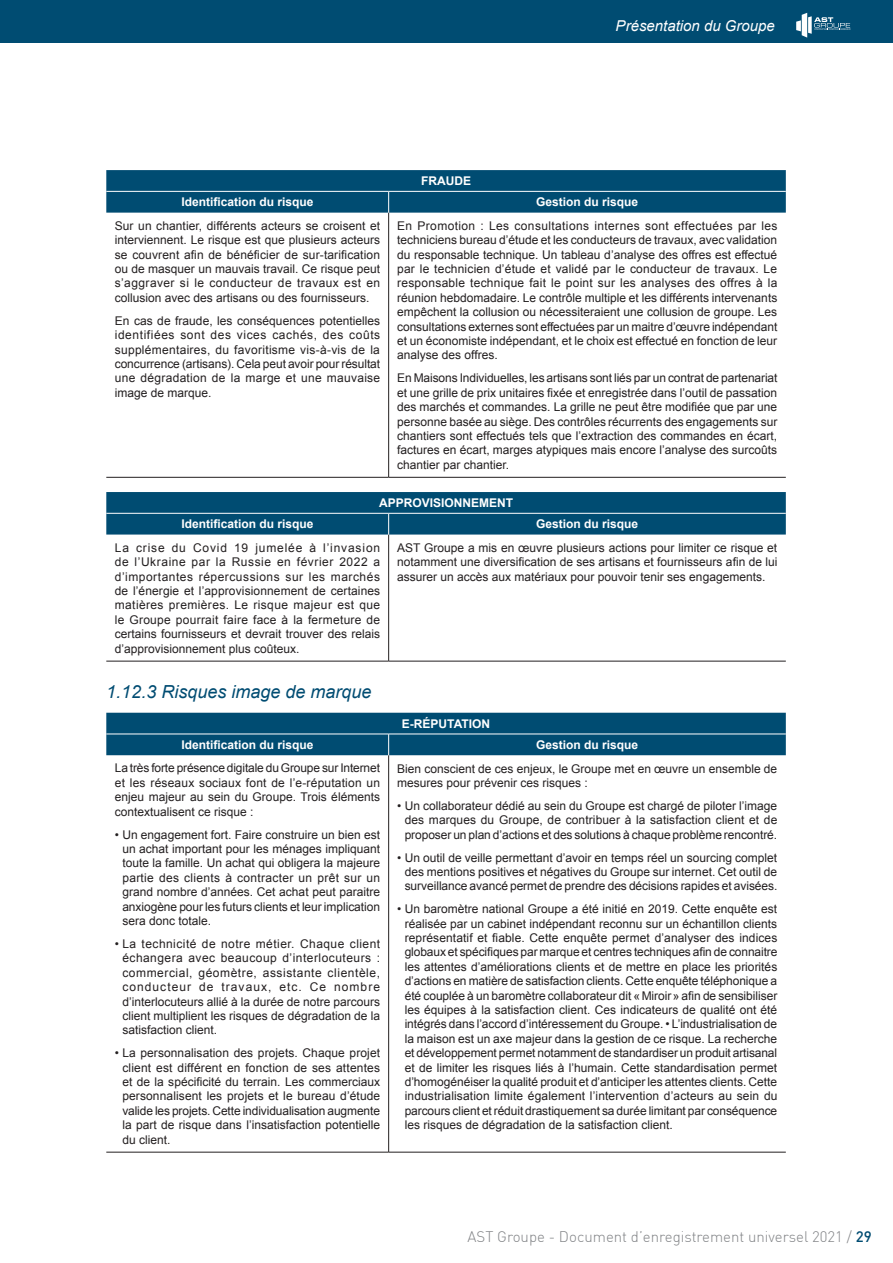
<style>
.page{position:relative;width:893px;height:1263px;background:#fff}
.page>*{position:absolute;margin:0;border:0;box-sizing:border-box;transform-origin:0 0}
.t1{font:italic 18px "Arial";color:#004c72}
.t2{font:300 15px "DIN Pro";color:#808285}
.t3{font:italic 15px "Arial";color:#fff}
.t4{font:12px/14.4px "Arial";color:#231f20;text-align:justify}
.t5{font:700 12px "Arial";color:#fff}
.s1{font-weight:500;color:#004c72}
</style>
<div class="page">
<div style="left:0;top:0;width:893px;height:43px;background:#004c72"></div>
<svg style="left:796px;top:13px;width:54px;height:25px"></svg>
<hr style="left:106px;top:477px;width:283px;height:1px;background:#231f20">
<hr style="left:389px;top:477px;width:397px;height:1px;background:#231f20">
<hr style="left:388px;top:213px;width:1px;height:264px;background:#231f20">
<svg style="left:106px;top:170px;width:680px;height:43px;background:#095277"></svg>
<hr style="left:106px;top:661px;width:283px;height:1px;background:#231f20">
<hr style="left:389px;top:661px;width:397px;height:1px;background:#231f20">
<hr style="left:388px;top:534px;width:1px;height:127px;background:#231f20">
<svg style="left:106px;top:492px;width:680px;height:42px;background:#065075"></svg>
<hr style="left:106px;top:1152px;width:283px;height:1px;background:#231f20">
<hr style="left:389px;top:1152px;width:397px;height:1px;background:#231f20">
<hr style="left:388px;top:755px;width:1px;height:397px;background:#231f20">
<div style="left:106px;top:713px;width:680px;height:42px;background:#004c72"></div>
<p class="t5" style="left:421px;top:173px;width:51px">FRAUDE</p>
<p class="t3" style="left:616px;top:16px;width:161px">Présentation du Groupe</p>
<p class="t5" style="left:181px;top:194px;width:134px">Identification du risque</p>
<p class="t5" style="left:536px;top:194px;width:104px">Gestion du risque</p>
<p class="t4" style="left:115px;top:219px;width:267px">Sur un chantier, différents acteurs se croisent et interviennent. Le risque est que plusieurs acteurs se couvrent afin de bénéficier de sur-tarification ou de masquer un mauvais travail. Ce risque peut s’aggraver si le conducteur de travaux est en collusion avec des artisans ou des fournisseurs.</p>
<p class="t4" style="left:115px;top:313px;width:267px">En cas de fraude, les conséquences potentielles identifiées sont des vices cachés, des coûts supplémentaires, du favoritisme vis-à-vis de la concurrence (artisans). Cela peut avoir pour résultat une dégradation de la marge et une mauvaise image de marque.</p>
<p class="t4" style="left:397px;top:219px;width:382px">En Promotion : Les consultations internes sont effectuées par les techniciens bureau d’étude et les conducteurs de travaux, avec validation du responsable technique. Un tableau d’analyse des offres est effectué par le technicien d’étude et validé par le conducteur de travaux. Le responsable technique fait le point sur les analyses des offres à la réunion hebdomadaire. Le contrôle multiple et les différents intervenants empêchent la collusion ou nécessiteraient une collusion de groupe. Les consultations externes sont effectuées par un maitre d’œuvre indépendant et un économiste indépendant, et le choix est effectué en fonction de leur analyse des offres.</p>
<p class="t4" style="left:397px;top:371px;width:382px">En Maisons Individuelles, les artisans sont liés par un contrat de partenariat et une grille de prix unitaires fixée et enregistrée dans l’outil de passation des marchés et commandes. La grille ne peut être modifiée que par une personne basée au siège. Des contrôles récurrents des engagements sur chantiers sont effectués tels que l’extraction des commandes en écart, factures en écart, marges atypiques mais encore l’analyse des surcoûts chantier par chantier.</p>
<p class="t5" style="left:379px;top:495px;width:136px">APPROVISIONNEMENT</p>
<p class="t5" style="left:181px;top:516px;width:134px">Identification du risque</p>
<p class="t5" style="left:536px;top:516px;width:104px">Gestion du risque</p>
<p class="t4" style="left:115px;top:540px;width:267px">La crise du Covid 19 jumelée à l’invasion de l’Ukraine par la Russie en février 2022 a d’importantes répercussions sur les marchés de l’énergie et l’approvisionnement de certaines matières premières. Le risque majeur est que le Groupe pourrait faire face à la fermeture de certains fournisseurs et devrait trouver des relais d’approvisionnement plus coûteux.</p>
<p class="t4" style="left:397px;top:540px;width:382px">AST Groupe a mis en œuvre plusieurs actions pour limiter ce risque et notamment une diversification de ses artisans et fournisseurs afin de lui assurer un accès aux matériaux pour pouvoir tenir ses engagements.</p>
<h1 class="t1" style="left:106px;top:680px;width:267px">1.12.3 Risques image de marque</h1>
<p class="t5" style="left:402px;top:716px;width:90px">E-RÉPUTATION</p>
<p class="t5" style="left:181px;top:737px;width:134px">Identification du risque</p>
<p class="t5" style="left:536px;top:737px;width:104px">Gestion du risque</p>
<p class="t4" style="left:115px;top:761px;width:267px">La très forte présence digitale du Groupe sur Internet et les réseaux sociaux font de l’e-réputation un enjeu majeur au sein du Groupe. Trois éléments contextualisent ce risque :</p>
<p class="t4" style="left:122px;top:827px;width:259px;text-indent:-8px">• Un engagement fort. Faire construire un bien est un achat important pour les ménages impliquant toute la famille. Un achat qui obligera la majeure partie des clients à contracter un prêt sur un grand nombre d’années. Cet achat peut paraitre anxiogène pour les futurs clients et leur implication sera donc totale.</p>
<p class="t4" style="left:122px;top:937px;width:259px;text-indent:-8px">• La technicité de notre métier. Chaque client échangera avec beaucoup d’interlocuteurs : commercial, géomètre, assistante clientèle, conducteur de travaux, etc. Ce nombre d’interlocuteurs allié à la durée de notre parcours client multiplient les risques de dégradation de la satisfaction client.</p>
<p class="t4" style="left:122px;top:1046px;width:259px;text-indent:-8px">• La personnalisation des projets. Chaque projet client est différent en fonction de ses attentes et de la spécificité du terrain. Les commerciaux personnalisent les projets et le bureau d’étude valide les projets. Cette individualisation augmente la part de risque dans l’insatisfaction potentielle du client.</p>
<p class="t4" style="left:397px;top:761px;width:382px">Bien conscient de ces enjeux, le Groupe met en œuvre un ensemble de mesures pour prévenir ces risques :</p>
<p class="t4" style="left:405px;top:798px;width:374px;text-indent:-8px">• Un collaborateur dédié au sein du Groupe est chargé de piloter l’image des marques du Groupe, de contribuer à la satisfaction client et de proposer un plan d’actions et des solutions à chaque problème rencontré.</p>
<p class="t4" style="left:405px;top:850px;width:374px;text-indent:-8px">• Un outil de veille permettant d’avoir en temps réel un sourcing complet des mentions positives et négatives du Groupe sur internet. Cet outil de surveillance avancé permet de prendre des décisions rapides et avisées.</p>
<p class="t4" style="left:405px;top:902px;width:374px;text-indent:-8px">• Un baromètre national Groupe a été initié en 2019. Cette enquête est réalisée par un cabinet indépendant reconnu sur un échantillon clients représentatif et fiable. Cette enquête permet d’analyser des indices globaux et spécifiques par marque et centres techniques afin de connaitre les attentes d’améliorations clients et de mettre en place les priorités d’actions en matière de satisfaction clients. Cette enquête téléphonique a été couplée à un baromètre collaborateur dit «Miroir» afin de sensibiliser les équipes à la satisfaction client. Ces indicateurs de qualité ont été intégrés dans l’accord d’intéressement du Groupe. • L’industrialisation de la maison est un axe majeur dans la gestion de ce risque. La recherche et développement permet notamment de standardiser un produit artisanal et de limiter les risques liés à l’humain. Cette standardisation permet d’homogénéiser la qualité produit et d’anticiper les attentes clients. Cette industrialisation limite également l’intervention d’acteurs au sein du parcours client et réduit drastiquement sa durée limitant par conséquence les risques de dégradation de la satisfaction client.</p>
<p class="t2" style="left:467px;top:1227px;width:406px">AST Groupe - Document d’enregistrement universel 2021 / <span class="s1">29</span></p>
</div>
